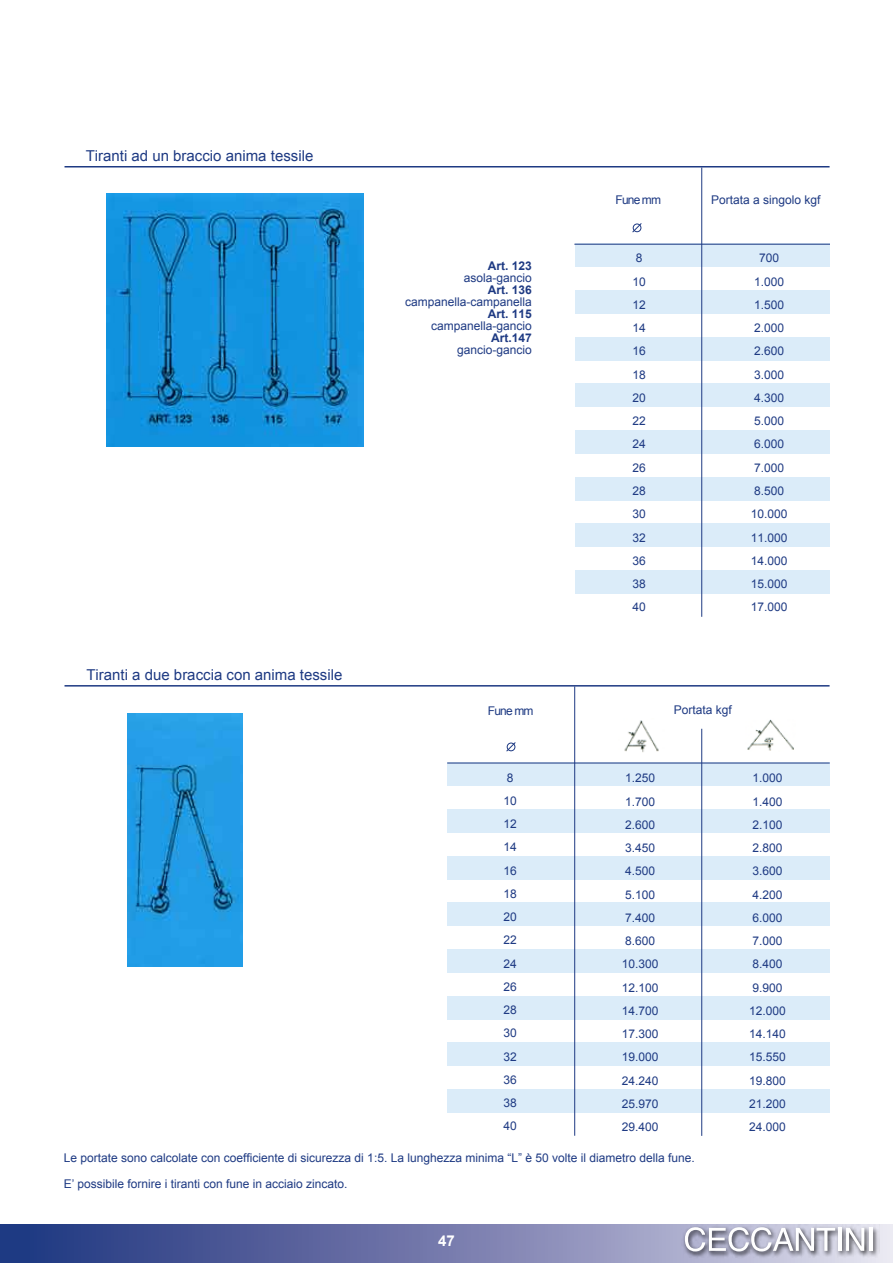
<style>
.page{position:relative;width:893px;height:1263px;background:#fff}
.page>*{position:absolute;margin:0;border:0;box-sizing:border-box;transform-origin:0 0}
.t1{font:15px "Arial";color:#1e3a83}
.t2{font:700 15px "Arial";color:#fff}
.t3{font:12px/23.2px "Arial";color:#1e3a83}
.t4{font:700 12px "Arial";color:#1e3a83}
</style>
<div class="page">
<div style="left:0;top:1224px;width:893px;height:39px;background:linear-gradient(to right,#172b79,#e0daea)"></div>
<div style="left:682px;top:1224px;width:198px;height:35px;background:#000;opacity:.8"></div>
<svg style="left:685px;top:1227px;width:150px;height:24px"></svg>
<hr style="left:838px;top:1228px;width:3px;height:23px;background:#fff">
<svg style="left:846px;top:1228px;width:18px;height:23px"></svg>
<hr style="left:869px;top:1228px;width:4px;height:23px;background:#fff">
<div style="left:448px;top:763px;width:381px;height:23px;background:#dbecf9"></div>
<div style="left:448px;top:809px;width:381px;height:24px;background:#dbecf9"></div>
<div style="left:448px;top:856px;width:381px;height:23px;background:#dbecf9"></div>
<div style="left:448px;top:903px;width:381px;height:23px;background:#dbecf9"></div>
<div style="left:448px;top:949px;width:381px;height:23px;background:#dbecf9"></div>
<div style="left:448px;top:996px;width:381px;height:23px;background:#dbecf9"></div>
<div style="left:448px;top:1043px;width:381px;height:23px;background:#dbecf9"></div>
<div style="left:448px;top:1089px;width:381px;height:24px;background:#dbecf9"></div>
<div style="left:575px;top:244px;width:254px;height:23px;background:#dbecf9"></div>
<div style="left:575px;top:290px;width:254px;height:24px;background:#dbecf9"></div>
<div style="left:575px;top:337px;width:254px;height:23px;background:#dbecf9"></div>
<div style="left:575px;top:384px;width:254px;height:23px;background:#dbecf9"></div>
<div style="left:575px;top:430px;width:254px;height:23px;background:#dbecf9"></div>
<div style="left:575px;top:477px;width:254px;height:23px;background:#dbecf9"></div>
<div style="left:575px;top:524px;width:254px;height:23px;background:#dbecf9"></div>
<div style="left:575px;top:570px;width:254px;height:24px;background:#dbecf9"></div>
<hr style="left:65px;top:685px;width:764px;height:1px;background:#1e3a83">
<hr style="left:701px;top:729px;width:1px;height:407px;background:#1e3a83">
<hr style="left:447px;top:763px;width:382px;height:1px;background:#1e3a83">
<hr style="left:574px;top:686px;width:1px;height:450px;background:#1e3a83">
<hr style="left:65px;top:166px;width:764px;height:1px;background:#1e3a83">
<hr style="left:701px;top:167px;width:1px;height:450px;background:#1e3a83">
<hr style="left:574px;top:244px;width:255px;height:1px;background:#1e3a83">
<svg style="left:506px;top:742px;width:10px;height:10px"></svg>
<svg style="left:632px;top:223px;width:10px;height:10px"></svg>
<img style="left:106px;top:193px;width:258px;height:253px">
<img style="left:128px;top:714px;width:115px;height:253px">
<img style="left:624px;top:720px;width:35px;height:33px">
<img style="left:747px;top:719px;width:47px;height:32px">
<p class="t1" style="left:86px;top:147px;width:229px">Tiranti ad un braccio anima tessile</p>
<p class="t1" style="left:86px;top:666px;width:257px">Tiranti a due braccia con anima tessile</p>
<p class="t4" style="left:488px;top:259px;width:46px">art. 123</p>
<p class="t3" style="left:464px;top:266px;width:70px">asola-gancio</p>
<p class="t4" style="left:488px;top:283px;width:46px">art. 136</p>
<p class="t3" style="left:405px;top:290px;width:128px">campanella-campanella</p>
<p class="t4" style="left:488px;top:307px;width:46px">art. 115</p>
<p class="t3" style="left:431px;top:314px;width:102px">campanella-gancio</p>
<p class="t4" style="left:491px;top:331px;width:42px">art.147</p>
<p class="t3" style="left:457px;top:338px;width:76px">gancio-gancio</p>
<p class="t3" style="left:615px;top:188px;width:47px">Fune mm</p>
<p class="t3" style="left:711px;top:188px;width:111px">Portata a singolo kgf</p>
<p class="t3" style="left:632px;top:247px;width:15px">8<br>10<br>12<br>14<br>16<br>18<br>20<br>22<br>24<br>26<br>28<br>30<br>32<br>36<br>38<br>40</p>
<p class="t3" style="left:751px;top:247px;width:38px;text-align:center">700<br>1.000<br>1.500<br>2.000<br>2.600<br>3.000<br>4.300<br>5.000<br>6.000<br>7.000<br>8.500<br>10.000<br>11.000<br>14.000<br>15.000<br>17.000</p>
<p class="t3" style="left:488px;top:699px;width:47px">Fune mm</p>
<p class="t3" style="left:674px;top:698px;width:60px">Portata kgf</p>
<p class="t3" style="left:503px;top:766px;width:15px">8<br>10<br>12<br>14<br>16<br>18<br>20<br>22<br>24<br>26<br>28<br>30<br>32<br>36<br>38<br>40</p>
<p class="t3" style="left:622px;top:766px;width:38px">1.250<br>1.700<br>2.600<br>3.450<br>4.500<br>5.100<br>7.400<br>8.600<br>10.300<br>12.100<br>14.700<br>17.300<br>19.000<br>24.240<br>25.970<br>29.400</p>
<p class="t3" style="left:749px;top:766px;width:38px">1.000<br>1.400<br>2.100<br>2.800<br>3.600<br>4.200<br>6.000<br>7.000<br>8.400<br>9.900<br>12.000<br>14.140<br>15.550<br>19.800<br>21.200<br>24.000</p>
<p class="t3" style="left:64px;top:1145px;width:632px;line-height:25.5px">Le portate sono calcolate con coefficiente di sicurezza di 1:5. La lunghezza minima “L” è 50 volte il diametro della fune.<br>E’ possibile fornire i tiranti con fune in acciaio zincato.</p>
<p class="t2" style="left:438px;top:1233px;width:18px">47</p>
</div>
